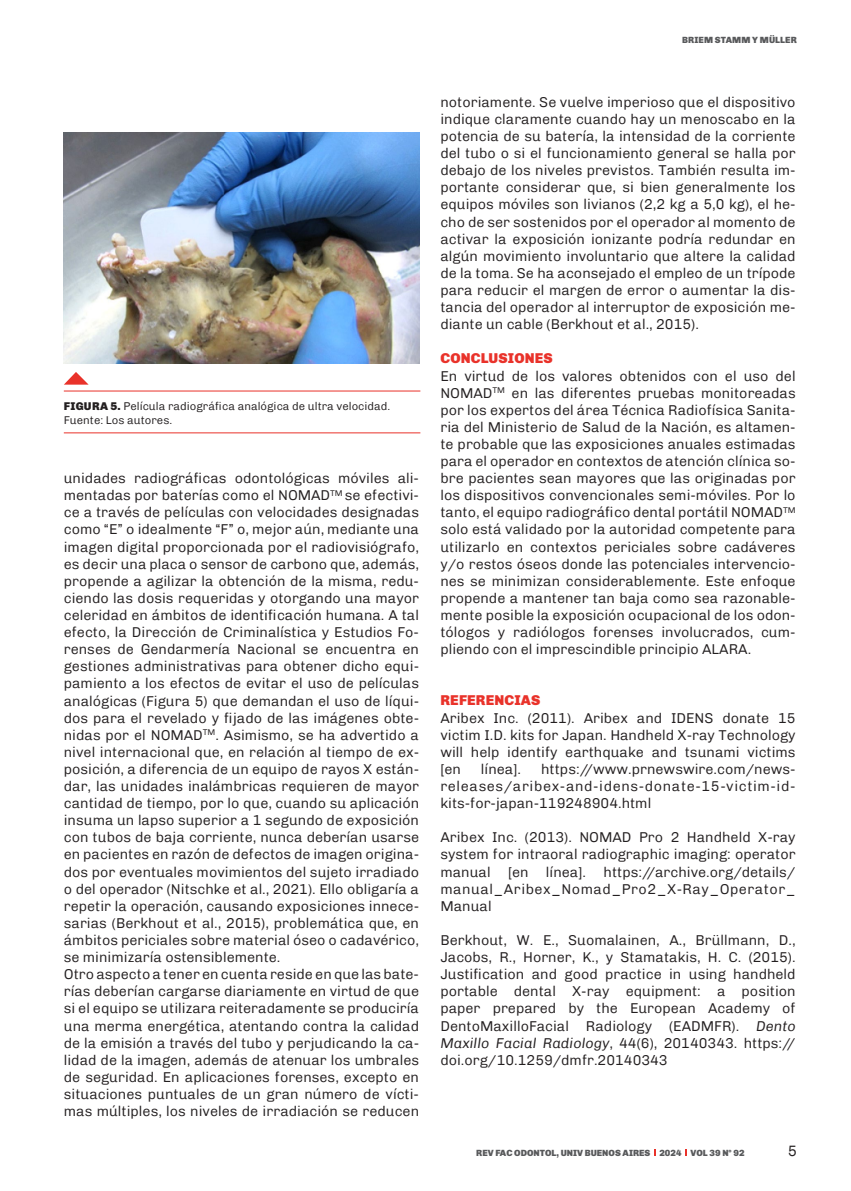
<style>
.page{position:relative;width:851px;height:1191px;background:#fff}
.page>*{position:absolute;margin:0;border:0;box-sizing:border-box;transform-origin:0 0}
.t1{font:300 15px "Chivo VIR";color:#231f20}
.t2{font:300 14.25px/17.1px "Chivo VIR";color:#231f20;text-align:justify}
.t3{font:900 14.25px "Chivo";letter-spacing:.01em;color:#e9322a}
.t4{font:300 11.25px/14.2px "Chivo VIR";color:#231f20}
.t5{font:900 11.25px "Chivo";color:#231f20}
.t6{font:900 9px "Chivo";color:#58595b}
.t7{font:900 9px "Chivo";letter-spacing:.01em;color:#58595b}
.s1{font-family:"Chivo";font-weight:900}
.s2{font-style:italic}
</style>
<div class="page">
<svg style="left:685px;top:1149px;width:2px;height:6px"></svg>
<hr style="left:64px;top:391px;width:356px;height:1px;background:#e9322a">
<hr style="left:64px;top:432px;width:356px;height:1px;background:#e9322a">
<svg style="left:64px;top:372px;width:25px;height:13px"></svg>
<img style="left:64px;top:132px;width:355px;height:231px">
<p class="t4" style="left:64px;top:398px;width:328px;text-indent:47px"><span class="s1">5.</span> Película radiográfica analógica de ultra velocidad.<br>Fuente: Los autores.</p>
<p class="t5" style="left:64px;top:397px;width:30px">FIGURA</p>
<p class="t2" style="left:64px;top:469px;width:357px;text-align:left">unidades radiográficas odontológicas móviles ali&shy;mentadas por baterías como el NOMAD<sup>TM</sup> se efectivi&shy;ce a través de películas con velocidades designadas como “E” o idealmente “F” o, mejor aún, mediante una imagen digital proporcionada por el radiovisiógrafo, es decir una placa o sensor de carbono que, además, propende a agilizar la obtención de la misma, redu&shy;ciendo las dosis requeridas y otorgando una mayor celeridad en ámbitos de identificación humana. A tal efecto, la Dirección de Criminalística y Estudios Fo&shy;renses de Gendarmería Nacional se encuentra en gestiones administrativas para obtener dicho equi&shy;pamiento a los efectos de evitar el uso de películas analógicas (Figura 5) que demandan el uso de líqui&shy;dos para el revelado y fijado de las imágenes obte&shy;nidas por el NOMAD<sup>TM</sup>. Asimismo, se ha advertido a nivel internacional que, en relación al tiempo de ex&shy;posición, a diferencia de un equipo de rayos X están&shy;dar, las unidades inalámbricas requieren de mayor cantidad de tiempo, por lo que, cuando su aplicación insuma un lapso superior a 1 segundo de exposición con tubos de baja corriente, nunca deberían usarse en pacientes en razón de defectos de imagen origina&shy;dos por eventuales movimientos del sujeto irradiado o del operador (Nitschke et al., 2021). Ello obligaría a repetir la operación, causando exposiciones innece&shy;sarias (Berkhout et al., 2015), problemática que, en ámbitos periciales sobre material óseo o cadavérico, se minimizaría ostensiblemente.<br>Otro aspecto a tener en cuenta reside en que las bate&shy;rías deberían cargarse diariamente en virtud de que si el equipo se utilizara reiteradamente se produciría una merma energética, atentando contra la calidad de la emisión a través del tubo y perjudicando la ca&shy;lidad de la imagen, además de atenuar los umbrales de seguridad. En aplicaciones forenses, excepto en situaciones puntuales de un gran número de vícti&shy;mas múltiples, los niveles de irradiación se reducen</p>
<p class="t7" style="left:682px;top:32px;width:116px">BRIEM STAMM Y MÜLLER</p>
<p class="t2" style="left:440px;top:92px;width:357px">notoriamente. Se vuelve imperioso que el dispositivo indique claramente cuando hay un menoscabo en la potencia de su batería, la intensidad de la corriente del tubo o si el funcionamiento general se halla por debajo de los niveles previstos. También resulta im&shy;portante considerar que, si bien generalmente los equipos móviles son livianos (2,2 kg a 5,0 kg), el he&shy;cho de ser sostenidos por el operador al momento de activar la exposición ionizante podría redundar en algún movimiento involuntario que altere la calidad de la toma. Se ha aconsejado el empleo de un trípode para reducir el margen de error o aumentar la dis&shy;tancia del operador al interruptor de exposición me&shy;diante un cable (Berkhout et al., 2015).</p>
<p class="t3" style="left:440px;top:346px;width:114px">CONCLUSIONES</p>
<p class="t2" style="left:440px;top:366px;width:357px">En virtud de los valores obtenidos con el uso del NOMAD<sup>TM</sup> en las diferentes pruebas monitoreadas por los expertos del área Técnica Radiofísica Sanita&shy;ria del Ministerio de Salud de la Nación, es altamen&shy;te probable que las exposiciones anuales estimadas para el operador en contextos de atención clínica so&shy;bre pacientes sean mayores que las originadas por los dispositivos convencionales semi-móviles. Por lo tanto, el equipo radiográfico dental portátil NOMAD<sup>TM </sup>solo está validado por la autoridad competente para utilizarlo en contextos periciales sobre cadáveres y/o restos óseos donde las potenciales intervencio&shy;nes se minimizan considerablemente. Este enfoque propende a mantener tan baja como sea razonable&shy;mente posible la exposición ocupacional de los odon&shy;tólogos y radiólogos forenses involucrados, cum&shy;pliendo con el imprescindible principio ALARA.</p>
<p class="t3" style="left:440px;top:688px;width:101px">REFERENCIAS</p>
<p class="t2" style="left:440px;top:708px;width:357px">Aribex Inc. (2011). Aribex and IDENS donate 15 victim I.D. kits for Japan. Handheld X-ray Technology will help identify earthquake and tsunami victims [en</p>
<p class="t2" style="left:481px;top:759px;width:42px">línea].</p>
<p class="t2" style="left:440px;top:759px;width:357px;text-indent:101px">https://www.prnewswire.com/news&shy;releases/aribex-and-idens-donate-15-victim-id&shy;kits-for-japan-119248904.html</p>
<p class="t2" style="left:440px;top:828px;width:357px">Aribex Inc. (2013). NOMAD Pro 2 Handheld X-ray system for intraoral radiographic imaging: operator manual [en línea]. https://archive.org/details/ manual_Aribex_Nomad_Pro2_X-Ray_Operator_ Manual</p>
<p class="t2" style="left:440px;top:930px;width:357px">Berkhout, W. E., Suomalainen, A., Brüllmann, D., Jacobs, R., Horner, K., y Stamatakis, H. C. (2015).<br>Justification and good practice in using handheld portable dental X-ray equipment: a position paper prepared by the European Academy of DentoMaxilloFacial Radiology (EADMFR). <span class="s2">Dento Maxillo Facial Radiology</span>, 44(6), 20140343. https:// doi.org/10.1259/dmfr.20140343</p>
<p class="t6" style="left:476px;top:1145px;width:270px">REV FAC ODONTOL, UNIV BUENOS AIRES 2024 VOL 39 N° 92</p>
<p class="t1" style="left:787px;top:1139px;width:11px">5</p>
</div>
